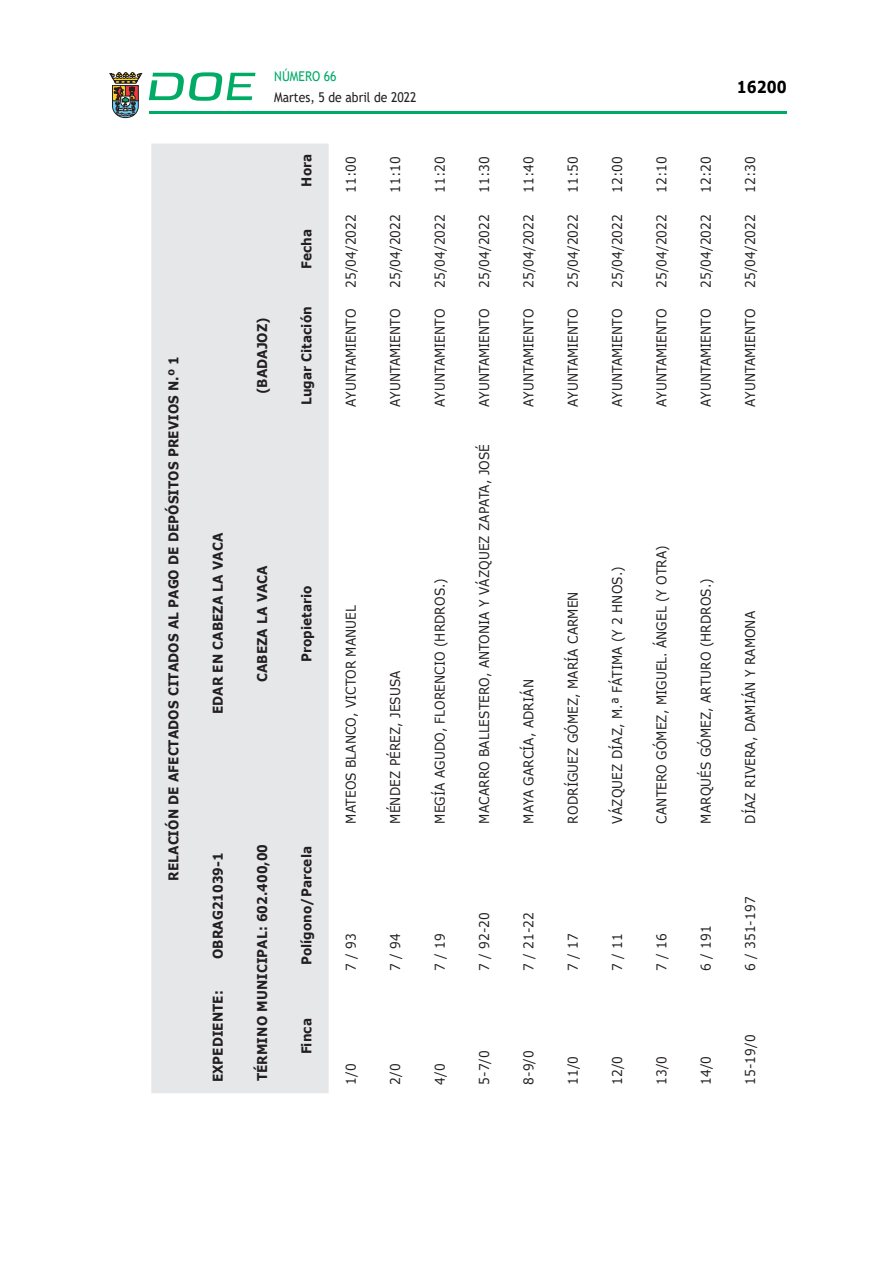
<style>
.page{position:relative;width:893px;height:1263px;background:#fff}
.page>*{position:absolute;margin:0;border:0;box-sizing:border-box;transform-origin:0 0}
.t1{font:700 16.5px "Verdana";color:#000;scale:.85 1}
.CUERPO_DE_TEXTO{font:13.5px "Verdana";letter-spacing:.005em;color:#231f20;scale:.9 1}
.ENCABEZADO_TABLA{font:700 13.5px "Verdana";letter-spacing:.005em;color:#231f20;scale:.9 1}
.t2{font:13.5px "Trebuchet MS";color:#231f20;scale:.9 1}
.t3{font:13.5px "Trebuchet MS";color:#00ab67;scale:.9 1}
</style>
<div class="page">
<hr style="left:149px;top:111px;width:638px;height:3px;background:#00ab66">
<svg style="left:109px;top:72px;width:33px;height:46px"></svg>
<svg style="left:149px;top:72px;width:106px;height:29px"></svg>
<div style="left:151px;top:144px;width:178px;height:949px;background:#e6e7e9"></div>
<p class="ENCABEZADO_TABLA" style="left:164px;top:881px;width:584px;rotate:-90deg">RELACIÓN DE AFECTADOS CITADOS AL PAGO DE DEPÓSITOS PREVIOS N.º 1</p>
<p class="ENCABEZADO_TABLA" style="left:208px;top:714px;width:203px;rotate:-90deg">EDAR EN CABEZA LA VACA</p>
<p class="ENCABEZADO_TABLA" style="left:208px;top:959px;width:120px;rotate:-90deg">OBRAG21039-1</p>
<p class="ENCABEZADO_TABLA" style="left:208px;top:1082px;width:104px;rotate:-90deg">EXPEDIENTE:</p>
<p class="t3" style="left:274px;top:67px;width:71px">NÚMERO 66</p>
<p class="t2" style="left:274px;top:88px;width:160px">Martes, 5 de abril de 2022</p>
<p class="ENCABEZADO_TABLA" style="left:253px;top:394px;width:87px;rotate:-90deg">(BADAJOZ)</p>
<p class="ENCABEZADO_TABLA" style="left:297px;top:187px;width:38px;rotate:-90deg">Hora</p>
<p class="ENCABEZADO_TABLA" style="left:297px;top:269px;width:46px;rotate:-90deg">Fecha</p>
<p class="ENCABEZADO_TABLA" style="left:297px;top:405px;width:111px;rotate:-90deg">Lugar Citación</p>
<p class="CUERPO_DE_TEXTO" style="left:342px;top:193px;width:42px;rotate:-90deg">11:00</p>
<p class="CUERPO_DE_TEXTO" style="left:342px;top:288px;width:83px;rotate:-90deg">25/04/2022</p>
<p class="CUERPO_DE_TEXTO" style="left:342px;top:407px;width:110px;rotate:-90deg">AYUNTAMIENTO</p>
<p class="CUERPO_DE_TEXTO" style="left:386px;top:193px;width:42px;rotate:-90deg">11:10</p>
<p class="CUERPO_DE_TEXTO" style="left:386px;top:288px;width:83px;rotate:-90deg">25/04/2022</p>
<p class="CUERPO_DE_TEXTO" style="left:386px;top:407px;width:110px;rotate:-90deg">AYUNTAMIENTO</p>
<p class="CUERPO_DE_TEXTO" style="left:430px;top:193px;width:42px;rotate:-90deg">11:20</p>
<p class="CUERPO_DE_TEXTO" style="left:430px;top:288px;width:83px;rotate:-90deg">25/04/2022</p>
<p class="CUERPO_DE_TEXTO" style="left:430px;top:407px;width:110px;rotate:-90deg">AYUNTAMIENTO</p>
<p class="ENCABEZADO_TABLA" style="left:253px;top:682px;width:131px;rotate:-90deg">CABEZA LA VACA</p>
<p class="ENCABEZADO_TABLA" style="left:297px;top:662px;width:87px;rotate:-90deg">Propietario</p>
<p class="ENCABEZADO_TABLA" style="left:253px;top:1081px;width:265px;rotate:-90deg">TÉRMINO MUNICIPAL: 602.400,00</p>
<p class="ENCABEZADO_TABLA" style="left:297px;top:965px;width:134px;rotate:-90deg">Polígono/Parcela</p>
<p class="ENCABEZADO_TABLA" style="left:297px;top:1054px;width:42px;rotate:-90deg">Finca</p>
<p class="CUERPO_DE_TEXTO" style="left:342px;top:823px;width:244px;rotate:-90deg">MATEOS BLANCO, VICTOR MANUEL</p>
<p class="CUERPO_DE_TEXTO" style="left:386px;top:823px;width:171px;rotate:-90deg">MÉNDEZ PÉREZ, JESUSA</p>
<p class="CUERPO_DE_TEXTO" style="left:430px;top:823px;width:274px;rotate:-90deg">MEGÍA AGUDO, FLORENCIO (HRDROS.)</p>
<p class="CUERPO_DE_TEXTO" style="left:342px;top:971px;width:43px;rotate:-90deg">7 / 93</p>
<p class="CUERPO_DE_TEXTO" style="left:386px;top:971px;width:43px;rotate:-90deg">7 / 94</p>
<p class="CUERPO_DE_TEXTO" style="left:430px;top:971px;width:43px;rotate:-90deg">7 / 19</p>
<p class="CUERPO_DE_TEXTO" style="left:342px;top:1085px;width:25px;rotate:-90deg">1/0</p>
<p class="CUERPO_DE_TEXTO" style="left:386px;top:1085px;width:25px;rotate:-90deg">2/0</p>
<p class="CUERPO_DE_TEXTO" style="left:430px;top:1085px;width:25px;rotate:-90deg">4/0</p>
<p class="CUERPO_DE_TEXTO" style="left:475px;top:193px;width:42px;rotate:-90deg">11:30</p>
<p class="CUERPO_DE_TEXTO" style="left:475px;top:288px;width:83px;rotate:-90deg">25/04/2022</p>
<p class="CUERPO_DE_TEXTO" style="left:475px;top:407px;width:110px;rotate:-90deg">AYUNTAMIENTO</p>
<p class="CUERPO_DE_TEXTO" style="left:475px;top:823px;width:423px;rotate:-90deg">MACARRO BALLESTERO, ANTONIA Y VÁZQUEZ ZAPATA, JOSÉ</p>
<p class="CUERPO_DE_TEXTO" style="left:475px;top:971px;width:67px;rotate:-90deg">7 / 92-20</p>
<p class="CUERPO_DE_TEXTO" style="left:475px;top:1085px;width:40px;rotate:-90deg">5-7/0</p>
<p class="CUERPO_DE_TEXTO" style="left:519px;top:193px;width:42px;rotate:-90deg">11:40</p>
<p class="CUERPO_DE_TEXTO" style="left:519px;top:288px;width:83px;rotate:-90deg">25/04/2022</p>
<p class="CUERPO_DE_TEXTO" style="left:519px;top:407px;width:110px;rotate:-90deg">AYUNTAMIENTO</p>
<p class="CUERPO_DE_TEXTO" style="left:519px;top:823px;width:162px;rotate:-90deg">MAYA GARCÍA, ADRIÁN</p>
<p class="CUERPO_DE_TEXTO" style="left:519px;top:971px;width:67px;rotate:-90deg">7 / 21-22</p>
<p class="CUERPO_DE_TEXTO" style="left:519px;top:1085px;width:40px;rotate:-90deg">8-9/0</p>
<p class="CUERPO_DE_TEXTO" style="left:563px;top:193px;width:42px;rotate:-90deg">11:50</p>
<p class="CUERPO_DE_TEXTO" style="left:563px;top:288px;width:83px;rotate:-90deg">25/04/2022</p>
<p class="CUERPO_DE_TEXTO" style="left:563px;top:407px;width:110px;rotate:-90deg">AYUNTAMIENTO</p>
<p class="CUERPO_DE_TEXTO" style="left:608px;top:193px;width:42px;rotate:-90deg">12:00</p>
<p class="CUERPO_DE_TEXTO" style="left:608px;top:288px;width:83px;rotate:-90deg">25/04/2022</p>
<p class="CUERPO_DE_TEXTO" style="left:608px;top:407px;width:110px;rotate:-90deg">AYUNTAMIENTO</p>
<p class="CUERPO_DE_TEXTO" style="left:652px;top:193px;width:42px;rotate:-90deg">12:10</p>
<p class="CUERPO_DE_TEXTO" style="left:652px;top:288px;width:83px;rotate:-90deg">25/04/2022</p>
<p class="CUERPO_DE_TEXTO" style="left:652px;top:407px;width:110px;rotate:-90deg">AYUNTAMIENTO</p>
<p class="CUERPO_DE_TEXTO" style="left:696px;top:193px;width:42px;rotate:-90deg">12:20</p>
<p class="CUERPO_DE_TEXTO" style="left:696px;top:288px;width:83px;rotate:-90deg">25/04/2022</p>
<p class="CUERPO_DE_TEXTO" style="left:696px;top:407px;width:110px;rotate:-90deg">AYUNTAMIENTO</p>
<p class="t1" style="left:737px;top:75px;width:60px">16200</p>
<p class="CUERPO_DE_TEXTO" style="left:741px;top:193px;width:42px;rotate:-90deg">12:30</p>
<p class="CUERPO_DE_TEXTO" style="left:741px;top:288px;width:83px;rotate:-90deg">25/04/2022</p>
<p class="CUERPO_DE_TEXTO" style="left:741px;top:407px;width:110px;rotate:-90deg">AYUNTAMIENTO</p>
<p class="CUERPO_DE_TEXTO" style="left:563px;top:823px;width:259px;rotate:-90deg">RODRÍGUEZ GÓMEZ, MARÍA CARMEN</p>
<p class="CUERPO_DE_TEXTO" style="left:608px;top:823px;width:287px;rotate:-90deg">VÁZQUEZ DÍAZ, M.ª FÁTIMA (Y 2 HNOS.)</p>
<p class="CUERPO_DE_TEXTO" style="left:652px;top:823px;width:310px;rotate:-90deg">CANTERO GÓMEZ, MIGUEL. ÁNGEL (Y OTRA)</p>
<p class="CUERPO_DE_TEXTO" style="left:696px;top:823px;width:274px;rotate:-90deg">MARQUÉS GÓMEZ, ARTURO (HRDROS.)</p>
<p class="CUERPO_DE_TEXTO" style="left:741px;top:823px;width:238px;rotate:-90deg">DÍAZ RIVERA, DAMIÁN Y RAMONA</p>
<p class="CUERPO_DE_TEXTO" style="left:563px;top:971px;width:43px;rotate:-90deg">7 / 17</p>
<p class="CUERPO_DE_TEXTO" style="left:563px;top:1085px;width:34px;rotate:-90deg">11/0</p>
<p class="CUERPO_DE_TEXTO" style="left:608px;top:971px;width:43px;rotate:-90deg">7 / 11</p>
<p class="CUERPO_DE_TEXTO" style="left:652px;top:971px;width:43px;rotate:-90deg">7 / 16</p>
<p class="CUERPO_DE_TEXTO" style="left:696px;top:971px;width:52px;rotate:-90deg">6 / 191</p>
<p class="CUERPO_DE_TEXTO" style="left:608px;top:1085px;width:34px;rotate:-90deg">12/0</p>
<p class="CUERPO_DE_TEXTO" style="left:652px;top:1085px;width:34px;rotate:-90deg">13/0</p>
<p class="CUERPO_DE_TEXTO" style="left:696px;top:1085px;width:34px;rotate:-90deg">14/0</p>
<p class="CUERPO_DE_TEXTO" style="left:741px;top:971px;width:84px;rotate:-90deg">6 / 351-197</p>
<p class="CUERPO_DE_TEXTO" style="left:741px;top:1085px;width:57px;rotate:-90deg">15-19/0</p>
</div>
